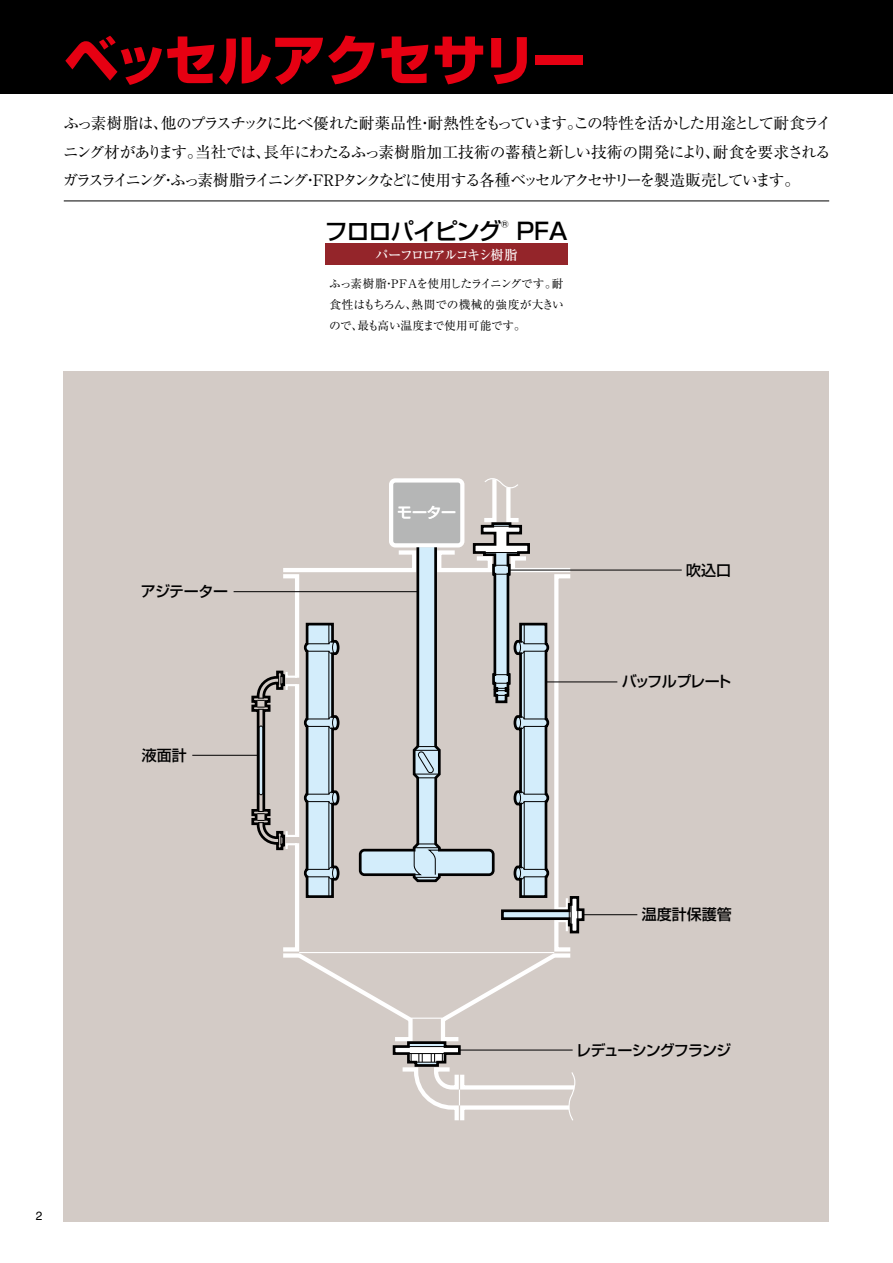
<style>
.page{position:relative;width:893px;height:1263px;background:#fff}
.page>*{position:absolute;margin:0;border:0;box-sizing:border-box;transform-origin:0 0}
.t1{font:800 54px "Shin Go Pro";letter-spacing:-.025em;color:#e60012}
.t2{font:500 23.25px "Shin Go Pro";letter-spacing:-.055em;color:#000}
.t3{font:15.75px/28.8px "Ryumin Pro";letter-spacing:-.135em;color:#000;text-align:justify}
.t4{font:500 15px "Shin Go Pro";letter-spacing:-.04em;color:#000}
.t5{font:500 15px "Shin Go Pro";letter-spacing:-.065em;color:#000}
.t6{font:500 15px "Shin Go Pro";letter-spacing:-.085em;color:#000}
.t7{font:500 15px "Shin Go Pro";color:#fff}
.t8{font:500 13.5px "Ryumin Pro";letter-spacing:-.15em;color:#fff}
.t9{font:12px "Helvetica";color:#000}
.t10{font:11.7px/21px "Ryumin Pro";letter-spacing:-.03em;color:#000;text-align:justify}
.t11{font:7.5px "Shin Go Pro";color:#000}
</style>
<div class="page">
<div style="left:64px;top:371px;width:765px;height:850px;background:#d3cbc6"></div>
<div style="left:0;top:0;width:893px;height:94px;background:#000"></div>
<hr style="left:64px;top:201px;width:765px;height:1px;background:#000">
<div style="left:325px;top:244px;width:243px;height:21px;background:#94252a"></div>
<svg style="left:250px;top:478px;width:336px;height:643px"></svg>
<hr style="left:509px;top:570px;width:173px;height:1px;background:#000">
<hr style="left:234px;top:591px;width:184px;height:1px;background:#000">
<hr style="left:192px;top:755px;width:66px;height:1px;background:#000">
<hr style="left:546px;top:682px;width:71px;height:1px;background:#000">
<hr style="left:583px;top:914px;width:54px;height:1px;background:#000">
<hr style="left:459px;top:1050px;width:114px;height:1px;background:#000">
<h1 class="t1" style="left:64px;top:17px;width:523px">ベッセルアクセサリー</h1>
<p class="t3" style="left:62px;top:107px;width:770px">ふっ素樹脂は、他のプラスチックに比べ優れた耐薬品性・耐熱性をもっています。この特性を活かした用途として耐食ライニング材があります。当社では、長年にわたるふっ素樹脂加工技術の蓄積と新しい技術の開発により、耐食を要求されるガラスライニング・ふっ素樹脂ライニング・FRPタンクなどに使用する各種ベッセルアクセサリーを製造販売しています。</p>
<h2 class="t2" style="left:324px;top:212px;width:179px">フロロパイピング</h2>
<p class="t11" style="left:501px;top:218px;width:9px">Ⓡ</p>
<h2 class="t2" style="left:516px;top:212px;width:53px">PFA</h2>
<p class="t8" style="left:375px;top:244px;width:144px">パーフロロアルコキシ樹脂</p>
<p class="t10" style="left:329px;top:272px;width:236px">ふっ素樹脂・PFAを使用したライニングです。耐食性はもちろん、熱間での機械的強度が大きいので、最も高い温度まで使用可能です。</p>
<p class="t4" style="left:141px;top:579px;width:89px">アジテーター</p>
<p class="t4" style="left:142px;top:743px;width:46px">液面計</p>
<p class="t9" style="left:36px;top:1209px;width:8px">2</p>
<p class="t7" style="left:397px;top:500px;width:61px">モーター</p>
<p class="t4" style="left:686px;top:558px;width:46px">吹込口</p>
<p class="t6" style="left:622px;top:669px;width:111px">バッフルプレート</p>
<p class="t4" style="left:642px;top:902px;width:91px">温度計保護管</p>
<p class="t5" style="left:576px;top:1037px;width:156px">レデューシングフランジ</p>
</div>
